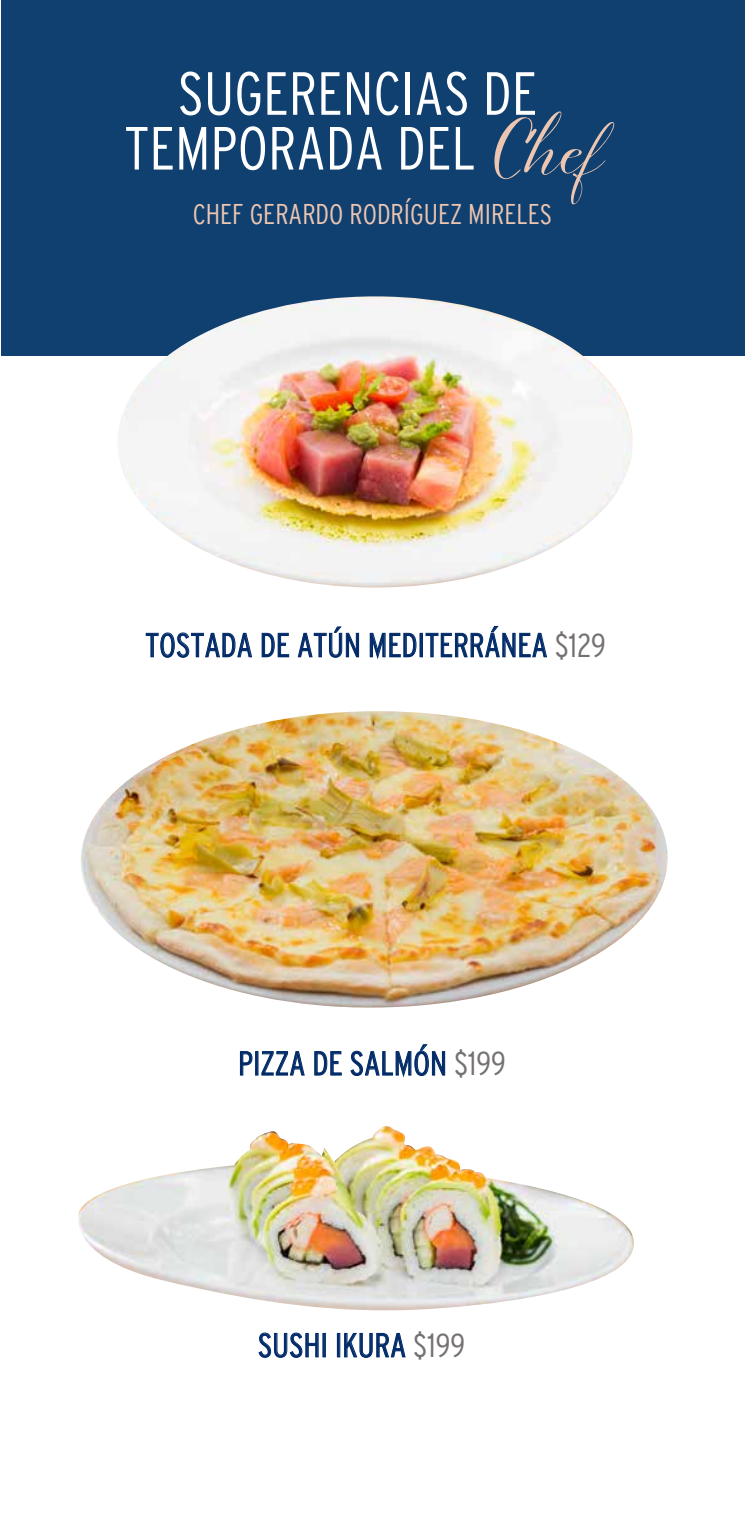
<style>
.page{position:relative;width:745px;height:1538px;background:#fff}
.page>*{position:absolute;margin:0;border:0;box-sizing:border-box;transform-origin:0 0}
.t1{font:300 condensed 60.73px/54.8px "Interstate";color:#fff;text-align:center}
.t2{font:300 condensed 33.6px "Interstate";color:#002a68}
.t3{font:300 condensed 28.53px "Interstate";color:#edc6b2}
.s1{font-family:"Cinque Donne Pro";font-weight:400;font-stretch:normal;font-size:77.35px;color:#edc6b2}
.s2{color:#757172}
</style>
<div class="page">
<div style="left:1px;top:0;width:743px;height:355px;background:#10406f"></div>
<svg style="left:239px;top:1051px;width:14px;height:25px"></svg>
<div style="left:255px;top:1051px;width:3px;height:24px;border:1px solid #002a68"></div>
<svg style="left:261px;top:1051px;width:44px;height:25px"></svg>
<svg style="left:314px;top:1051px;width:28px;height:25px"></svg>
<svg style="left:350px;top:1044px;width:95px;height:34px"></svg>
<svg style="left:258px;top:1332px;width:61px;height:26px"></svg>
<div style="left:337px;top:1333px;width:3px;height:24px;border:1px solid #002a68"></div>
<svg style="left:344px;top:1332px;width:62px;height:26px"></svg>
<svg style="left:145px;top:632px;width:107px;height:26px"></svg>
<svg style="left:261px;top:632px;width:28px;height:26px"></svg>
<svg style="left:297px;top:626px;width:62px;height:32px"></svg>
<svg style="left:369px;top:632px;width:47px;height:27px"></svg>
<svg style="left:425px;top:626px;width:122px;height:32px"></svg>
<img style="left:117px;top:296px;width:515px;height:291px">
<img style="left:81px;top:711px;width:587px;height:297px">
<img style="left:78px;top:1126px;width:556px;height:185px">
<h1 class="t1" style="left:124px;top:65px;width:481px">SUGERENCIAS DE<br>TEMPORADA DEL <span class="s1">Chef</span></h1>
<p class="t3" style="left:193px;top:198px;width:360px">CHEF GERARDO RODRÍGUEZ MIRELES</p>
<p class="t2" style="left:145px;top:626px;width:462px">TOSTADA DE ATÚN MEDITERRÁNEA <span class="s2">$129</span></p>
<p class="t2" style="left:238px;top:1044px;width:269px">PIZZA DE SALMÓN <span class="s2">$199</span></p>
<p class="t2" style="left:257px;top:1326px;width:209px">SUSHI IKURA <span class="s2">$199</span></p>
</div>
